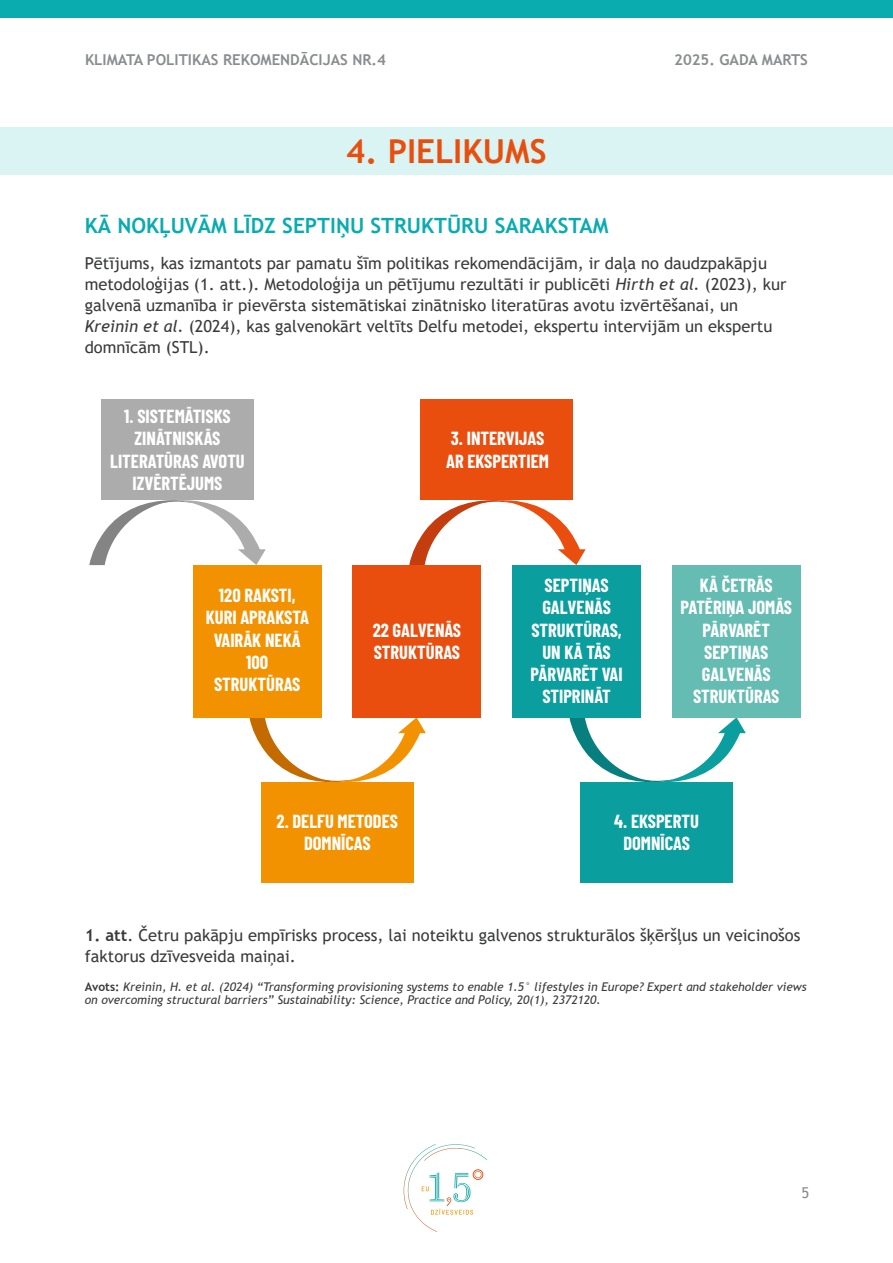
<style>
.page{position:relative;width:893px;height:1263px;background:#fff}
.page>*{position:absolute;margin:0;border:0;box-sizing:border-box;transform-origin:0 0}
.t1{font:700 33px "Trebuchet MS";color:#e84f0f}
.t2{font:700 21px "Trebuchet MS";color:#0aabb0}
.t3{font:700 18.45px/22.2px "Barlow Condensed";color:#fff;text-align:center}
.t4{font:16.5px/21px "Trebuchet MS";color:#393a3b}
.t5{font:700 15px "Trebuchet MS";color:#8a8d8f}
.t6{font:15px "Trebuchet MS";color:#8a8d8f}
.t7{font:italic 12px/13.5px "Trebuchet MS";color:#393a3b}
.s1{font-style:italic}
.s2{font-weight:700}
.s3{font-weight:700;font-style:normal}
</style>
<div class="page">
<div style="left:0;top:0;width:892px;height:17px;background:#0aacaf"></div>
<svg style="left:403px;top:1144px;width:84px;height:88px"></svg>
<div style="left:0;top:128px;width:893px;height:47px;background:#daf3f3"></div>
<svg style="left:409px;top:500px;width:177px;height:65px"></svg>
<svg style="left:89px;top:500px;width:177px;height:65px"></svg>
<svg style="left:569px;top:717px;width:177px;height:65px"></svg>
<svg style="left:249px;top:717px;width:177px;height:65px"></svg>
<div style="left:193px;top:565px;width:129px;height:152px;background:#f39200"></div>
<div style="left:352px;top:565px;width:129px;height:152px;background:#e94e0f"></div>
<div style="left:512px;top:565px;width:129px;height:152px;background:#0a9e9e"></div>
<div style="left:672px;top:565px;width:129px;height:152px;background:#64bcb3"></div>
<div style="left:261px;top:782px;width:153px;height:101px;background:#f39200"></div>
<div style="left:101px;top:400px;width:153px;height:100px;background:#acacac"></div>
<div style="left:580px;top:782px;width:153px;height:101px;background:#0a9e9e"></div>
<div style="left:420px;top:400px;width:153px;height:100px;background:#e94e0f"></div>
<p class="t5" style="left:85px;top:50px;width:302px">KLIMATA POLITIKAS REKOMENDĀCIJAS NR.4</p>
<p class="t5" style="left:674px;top:50px;width:135px">2025. GADA MARTS</p>
<h1 class="t1" style="left:346px;top:131px;width:202px">4. PIELIKUMS</h1>
<p class="t2" style="left:85px;top:212px;width:525px">KĀ NOKĻUVĀM LĪDZ SEPTIŅU STRUKTŪRU SARAKSTAM</p>
<p class="t4" style="left:85px;top:252px;width:703px">Pētījums, kas izmantots par pamatu šīm politikas rekomendācijām, ir daļa no daudzpakāpju metodoloģijas (1. att.). Metodoloģija un pētījumu rezultāti ir publicēti <span class="s1">Hirth et al.</span> (2023), kur galvenā uzmanība ir pievērsta sistemātiskai zinātnisko literatūras avotu izvērtēšanai, un <span class="s1">Kreinin et al.</span> (2024), kas galvenokārt veltīts Delfu metodei, ekspertu intervijām un ekspertu domnīcām (STL).</p>
<p class="t3" style="left:110px;top:404px;width:136px">1. SISTEMĀTISKS<br>ZINĀTNISKĀS<br>LITERATŪRAS AVOTU<br>IZVĒRTĒJUMS</p>
<p class="t3" style="left:206px;top:583px;width:105px">120 RAKSTI,<br>KURI APRAKSTA<br>VAIRĀK NEKĀ<br>100<br>STRUKTŪRAS</p>
<p class="t3" style="left:446px;top:427px;width:104px;text-align:left">3. INTERVIJAS<br>AR EKSPERTIEM</p>
<p class="t3" style="left:373px;top:618px;width:90px;text-align:left">22 GALVENĀS<br>STRUKTŪRAS</p>
<p class="t3" style="left:531px;top:573px;width:94px">SEPTIŅAS<br>GALVENĀS<br>STRUKTŪRAS,<br>UN KĀ TĀS<br>PĀRVARĒT VAI<br>STIPRINĀT</p>
<p class="t3" style="left:680px;top:573px;width:113px">KĀ ČETRĀS<br>PATĒRIŅA JOMĀS<br>PĀRVARĒT<br>SEPTIŅAS<br>GALVENĀS<br>STRUKTŪRAS</p>
<p class="t3" style="left:277px;top:809px;width:123px">2. DELFU METODES<br>DOMNĪCAS</p>
<p class="t3" style="left:614px;top:809px;width:86px">4. EKSPERTU<br>DOMNĪCAS</p>
<p class="t4" style="left:85px;top:925px;width:717px"><span class="s2">1. att</span>. Četru pakāpju empīrisks process, lai noteiktu galvenos strukturālos šķēršļus un veicinošos faktorus dzīvesveida maiņai.</p>
<p class="t7" style="left:85px;top:980px;width:723px"><span class="s3">Avots:</span> Kreinin, H. et al. (2024) “Transforming provisioning systems to enable 1.5° lifestyles in Europe? Expert and stakeholder views on overcoming structural barriers” Sustainability: Science, Practice and Policy, 20(1), 2372120.</p>
<p class="t6" style="left:801px;top:1183px;width:9px">5</p>
</div>
